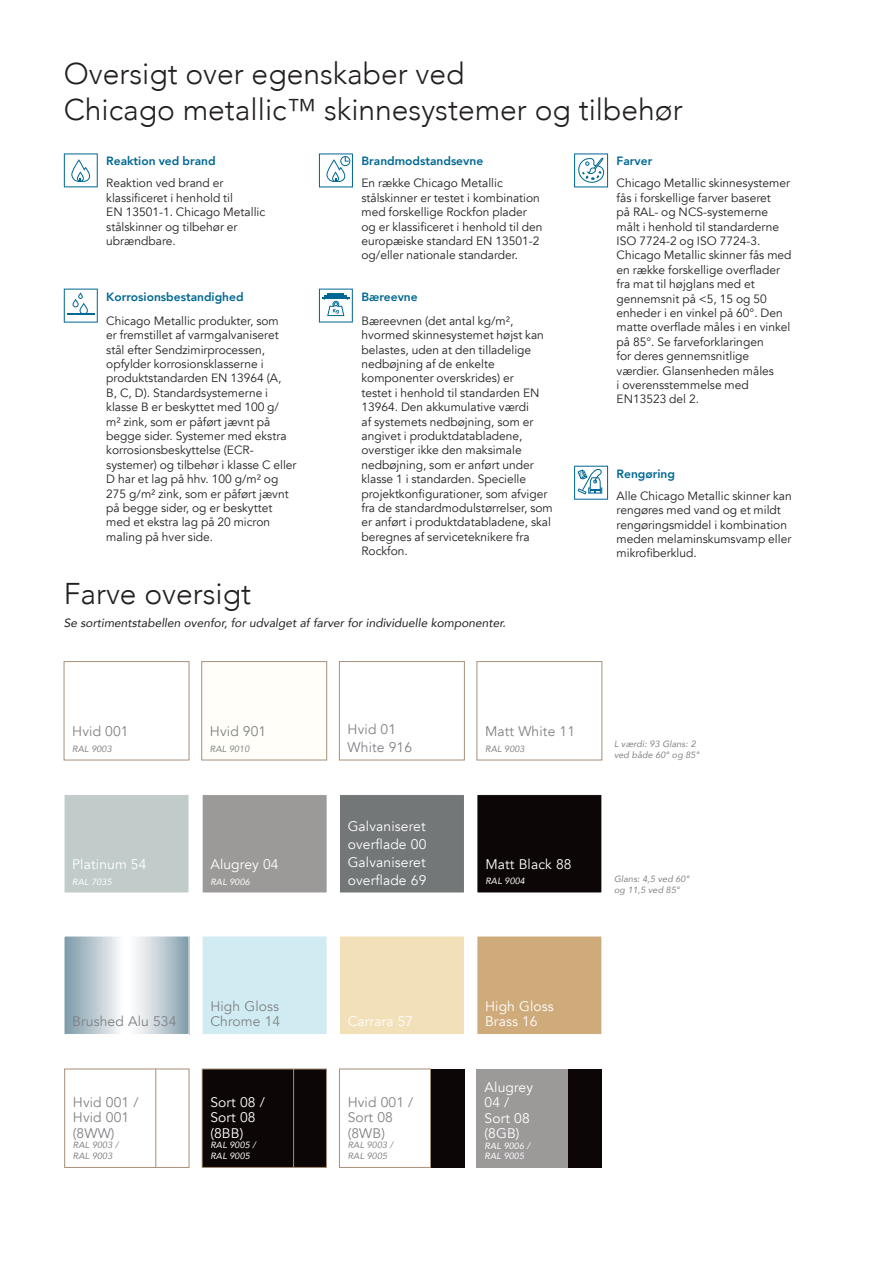
<style>
.page{position:relative;width:893px;height:1263px;background:#fff}
.page>*{position:absolute;margin:0;border:0;box-sizing:border-box;transform-origin:0 0}
.t1{font:300 30px/36px "Avenir";color:#231f20}
.t2{font:13.8px/15.3px "Avenir";letter-spacing:.01em;color:#fff}
.t3{font:13.8px/15.3px "Avenir";letter-spacing:.01em;color:#808285}
.t4{font:12px/14.4px "Avenir";color:#231f20}
.t5{font:800 12px "Avenir";color:#006893}
.t6{font:italic 12px "Avenir";color:#231f20}
.t7{font:italic 9px/10.8px "Avenir";letter-spacing:.01em;color:#808285}
.t8{font:italic 9px/10.8px "Avenir";letter-spacing:.01em;color:#fff}
</style>
<div class="page">
<div style="left:339px;top:661px;width:126px;height:99px;border:1px solid #a7907a"></div>
<div style="left:202px;top:662px;width:125px;height:98px;background:#fffef9"></div>
<div style="left:201px;top:661px;width:126px;height:99px;border:1px solid #a7907a"></div>
<svg style="left:66px;top:938px;width:121px;height:95px"></svg>
<div style="left:64px;top:936px;width:125px;height:99px;border:1px solid #fff"></div>
<div style="left:202px;top:936px;width:125px;height:98px;background:#d0ecf2"></div>
<div style="left:202px;top:936px;width:125px;height:99px;border:1px solid #fff"></div>
<div style="left:477px;top:936px;width:125px;height:98px;background:#cfab7b"></div>
<div style="left:477px;top:936px;width:125px;height:99px;border:1px solid #fff"></div>
<div style="left:64px;top:794px;width:125px;height:99px;background:#c1cbc9"></div>
<div style="left:64px;top:794px;width:125px;height:99px;border:1px solid #fff"></div>
<div style="left:339px;top:936px;width:125px;height:98px;background:#f2e0b9"></div>
<div style="left:339px;top:936px;width:126px;height:99px;border:1px solid #fff"></div>
<div style="left:339px;top:794px;width:125px;height:99px;background:#737777"></div>
<div style="left:339px;top:794px;width:126px;height:99px;border:1px solid #fff"></div>
<div style="left:477px;top:661px;width:125px;height:99px;border:1px solid #a7907a"></div>
<div style="left:477px;top:794px;width:125px;height:99px;background:#0d0607"></div>
<div style="left:202px;top:794px;width:125px;height:99px;background:#9c9999"></div>
<div style="left:202px;top:794px;width:125px;height:99px;border:1px solid #fff"></div>
<div style="left:64px;top:1069px;width:125px;height:99px;border:1px solid #a7907a"></div>
<hr style="left:156px;top:1069px;width:1px;height:99px;background:#a7907a">
<div style="left:202px;top:1069px;width:124px;height:98px;background:#0d0607"></div>
<div style="left:202px;top:1069px;width:125px;height:99px;border:1px solid #a7907a"></div>
<hr style="left:293px;top:1069px;width:1px;height:99px;background:#a7907a">
<div style="left:339px;top:1069px;width:92px;height:99px;border:1px solid #a7907a"></div>
<hr style="left:430px;top:1069px;width:1px;height:99px;background:#a7907a">
<div style="left:431px;top:1069px;width:34px;height:98px;background:#0d0607"></div>
<div style="left:477px;top:1069px;width:91px;height:98px;background:#9c9999"></div>
<div style="left:568px;top:1069px;width:34px;height:98px;background:#0d0607"></div>
<svg style="left:64px;top:153px;width:34px;height:34px"></svg>
<svg style="left:319px;top:153px;width:34px;height:34px"></svg>
<svg style="left:574px;top:153px;width:34px;height:34px"></svg>
<svg style="left:574px;top:466px;width:34px;height:34px"></svg>
<svg style="left:319px;top:289px;width:34px;height:33px"></svg>
<svg style="left:64px;top:289px;width:34px;height:34px"></svg>
<h1 class="t1" style="left:64px;top:56px;width:620px">Oversigt over egenskaber ved<br>Chicago metallic™ skinnesystemer og tilbehør</h1>
<p class="t5" style="left:106px;top:152px;width:111px">Reaktion ved brand</p>
<p class="t4" style="left:106px;top:176px;width:160px">Reaktion ved brand er klassificeret i henhold til<br>EN 13501-1. Chicago Metallic stålskinner og tilbehør er ubrændbare.</p>
<p class="t5" style="left:106px;top:287px;width:139px">Korrosionsbestandighed</p>
<p class="t4" style="left:106px;top:314px;width:192px">Chicago Metallic produkter, som<br>er fremstillet af varmgalvaniseret stål efter Sendzimirprocessen, opfylder korrosionsklasserne i produktstandarden EN 13964 (A,<br>B, C, D). Standardsystemerne i klasse B er beskyttet med 100 g/ m² zink, som er påført jævnt på begge sider. Systemer med ekstra korrosionsbeskyttelse (ECR&shy;systemer) og tilbehør i klasse C eller<br>D har et lag på hhv. 100 g/m² og<br>275 g/m² zink, som er påført jævnt på begge sider, og er beskyttet med et ekstra lag på 20 micron maling på hver side.</p>
<p class="t5" style="left:361px;top:152px;width:123px">Brandmodstandsevne</p>
<p class="t4" style="left:361px;top:176px;width:183px">En række Chicago Metallic stålskinner er testet i kombination med forskellige Rockfon plader og er klassificeret i henhold til den europæiske standard EN 13501-2 og/eller nationale standarder.</p>
<p class="t5" style="left:361px;top:287px;width:58px">Bæreevne</p>
<p class="t4" style="left:361px;top:314px;width:193px">Bæreevnen (det antal kg/m², hvormed skinnesystemet højst kan belastes, uden at den tilladelige nedbøjning af de enkelte komponenter overskrides) er<br>testet i henhold til standarden EN<br>13964. Den akkumulative værdi<br>af systemets nedbøjning, som er angivet i produktdatabladene, overstiger ikke den maksimale nedbøjning, som er anført under klasse 1 i standarden. Specielle projektkonfigurationer, som afviger fra de standardmodulstørrelser, som er anført i produktdatabladene, skal beregnes af serviceteknikere fra<br>Rockfon.</p>
<h1 class="t1" style="left:64px;top:576px;width:189px">Farve oversigt</h1>
<p class="t6" style="left:64px;top:616px;width:444px">Se sortimentstabellen ovenfor, for udvalget af farver for individuelle komponenter.</p>
<p class="t3" style="left:72px;top:724px;width:58px">Hvid 001</p>
<p class="t7" style="left:72px;top:743px;width:41px">RAL 9003</p>
<p class="t2" style="left:72px;top:857px;width:76px">Platinum 54</p>
<p class="t8" style="left:72px;top:876px;width:41px">RAL 7035</p>
<p class="t3" style="left:210px;top:724px;width:58px">Hvid 901</p>
<p class="t7" style="left:210px;top:743px;width:41px">RAL 9010</p>
<p class="t2" style="left:210px;top:857px;width:70px">Alugrey 04</p>
<p class="t8" style="left:210px;top:876px;width:41px">RAL 9006</p>
<p class="t3" style="left:348px;top:720px;width:66px;line-height:18px">Hvid 01<br>White 916</p>
<p class="t2" style="left:348px;top:817px;width:80px;line-height:18px;text-align:justify">Galvaniseret overflade 00<br>Galvaniseret overflade 69</p>
<p class="t3" style="left:485px;top:724px;width:91px">Matt White 11</p>
<p class="t7" style="left:485px;top:743px;width:41px">RAL 9003</p>
<p class="t2" style="left:485px;top:856px;width:88px">Matt Black 88</p>
<p class="t8" style="left:485px;top:876px;width:41px">RAL 9004</p>
<p class="t3" style="left:72px;top:1014px;width:106px">Brushed Alu 534</p>
<p class="t3" style="left:73px;top:1095px;width:67px">Hvid 001 /<br>Hvid 001 (8WW)</p>
<p class="t7" style="left:73px;top:1140px;width:47px">RAL 9003 /<br>RAL 9003</p>
<p class="t3" style="left:210px;top:999px;width:71px">High Gloss<br>Chrome 14</p>
<p class="t2" style="left:485px;top:999px;width:70px">High Gloss<br>Brass 16</p>
<p class="t2" style="left:348px;top:1014px;width:67px">Carrara 57</p>
<p class="t2" style="left:210px;top:1095px;width:56px">Sort 08 /<br>Sort 08 (8BB)</p>
<p class="t8" style="left:210px;top:1140px;width:47px">RAL 9005 /<br>RAL 9005</p>
<p class="t3" style="left:348px;top:1095px;width:67px">Hvid 001 /<br>Sort 08 (8WB)</p>
<p class="t7" style="left:348px;top:1140px;width:47px">RAL 9003 /<br>RAL 9005</p>
<p class="t2" style="left:485px;top:1080px;width:50px">Alugrey<br>04 /<br>Sort 08 (8GB)</p>
<p class="t8" style="left:485px;top:1140px;width:47px">RAL 9006 /<br>RAL 9005</p>
<p class="t5" style="left:617px;top:152px;width:37px">Farver</p>
<p class="t4" style="left:617px;top:176px;width:176px">Chicago Metallic skinnesystemer fås i forskellige farver baseret<br>på RAL- og NCS-systemerne målt i henhold til standarderne<br>ISO 7724-2 og ISO 7724-3.<br>Chicago Metallic skinner fås med en række forskellige overflader fra mat til højglans med et gennemsnit på &lt;5, 15 og 50 enheder i en vinkel på 60°. Den matte overflade måles i en vinkel på 85°. Se farveforklaringen<br>for deres gennemsnitlige værdier. Glansenheden måles<br>i overensstemmelse med<br>EN13523 del 2.</p>
<p class="t5" style="left:617px;top:464px;width:60px">Rengøring</p>
<p class="t4" style="left:617px;top:489px;width:177px">Alle Chicago Metallic skinner kan rengøres med vand og et mildt rengøringsmiddel i kombination meden melaminskumsvamp eller mikrofiberklud.</p>
<p class="t7" style="left:614px;top:738px;width:87px">L værdi: 93 Glans: 2 ved både 60° og 85°</p>
<p class="t7" style="left:614px;top:874px;width:77px">Glans: 4,5 ved 60° og 11,5 ved 85°</p>
</div>
